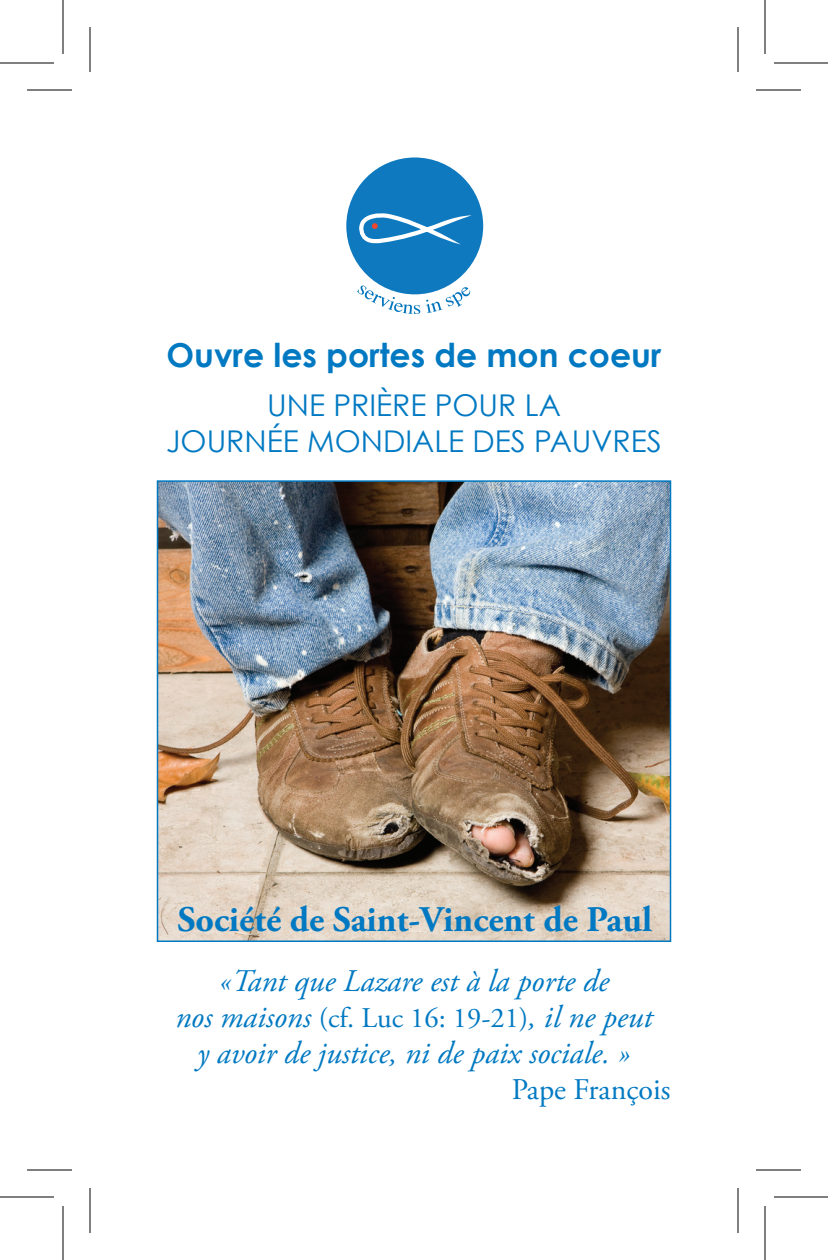
<style>
.page{position:relative;width:828px;height:1260px;background:#fff}
.page>*{position:absolute;margin:0;border:0;box-sizing:border-box;transform-origin:0 0}
.t1{font:700 36px "Adobe Garamond Pro";color:#0079c2}
.t2{font:700 33px "Century Gothic";color:#0079c2}
.t3{font:italic 31.5px/36px "Adobe Garamond Pro";color:#0079c2;text-align:center}
.t4{font:30px/36px "Century Gothic";color:#0079c2;text-align:center}
.t5{font:30px "Adobe Garamond Pro";color:#0079c2}
.s1{font-style:normal;font-size:28.5px}
</style>
<div class="page">
<img style="left:160px;top:483px;width:508px;height:456px">
<div style="left:157px;top:480px;width:514px;height:462px;border:2px solid #0079c2"></div>
<div style="left:346px;top:158px;width:137px;height:136px;background:#0e79bf;border-radius:50%"></div>
<svg style="left:359px;top:213px;width:113px;height:32px"></svg>
<svg style="left:357px;top:286px;width:63px;height:28px"></svg>
<svg style="left:426px;top:287px;width:44px;height:26px"></svg>
<hr style="left:27px;top:89px;width:45px;height:2px;background:#000">
<hr style="left:756px;top:89px;width:45px;height:2px;background:#000">
<hr style="left:27px;top:1169px;width:45px;height:2px;background:#000">
<hr style="left:756px;top:1169px;width:45px;height:2px;background:#000">
<hr style="left:89px;top:27px;width:2px;height:45px;background:#000">
<hr style="left:89px;top:1188px;width:2px;height:45px;background:#000">
<hr style="left:737px;top:27px;width:2px;height:45px;background:#000">
<hr style="left:737px;top:1188px;width:2px;height:45px;background:#000">
<hr style="left:0;top:62px;width:54px;height:2px;background:#000">
<hr style="left:774px;top:62px;width:54px;height:2px;background:#000">
<hr style="left:0;top:1196px;width:54px;height:2px;background:#000">
<hr style="left:774px;top:1196px;width:54px;height:2px;background:#000">
<hr style="left:62px;top:0;width:2px;height:54px;background:#000">
<hr style="left:62px;top:1206px;width:2px;height:54px;background:#000">
<hr style="left:764px;top:0;width:2px;height:54px;background:#000">
<hr style="left:764px;top:1206px;width:2px;height:54px;background:#000">
<p class="t2" style="left:167px;top:334px;width:497px">Ouvre les portes de mon coeur</p>
<p class="t4" style="left:166px;top:387px;width:497px">UNE PRIÈRE POUR LA<br>JOURNÉE MONDIALE DES PAUVRES</p>
<p class="t1" style="left:177px;top:898px;width:476px">Société de Saint-Vincent de Paul</p>
<p class="t3" style="left:176px;top:964px;width:478px">«Tant que Lazare est à la porte de<br>nos maisons <span class="s1">(cf. Luc 16: 19-21)</span>, il ne peut y avoir de justice, ni de paix sociale. »</p>
<p class="t5" style="left:512px;top:1072px;width:160px">Pape François</p>
</div>
